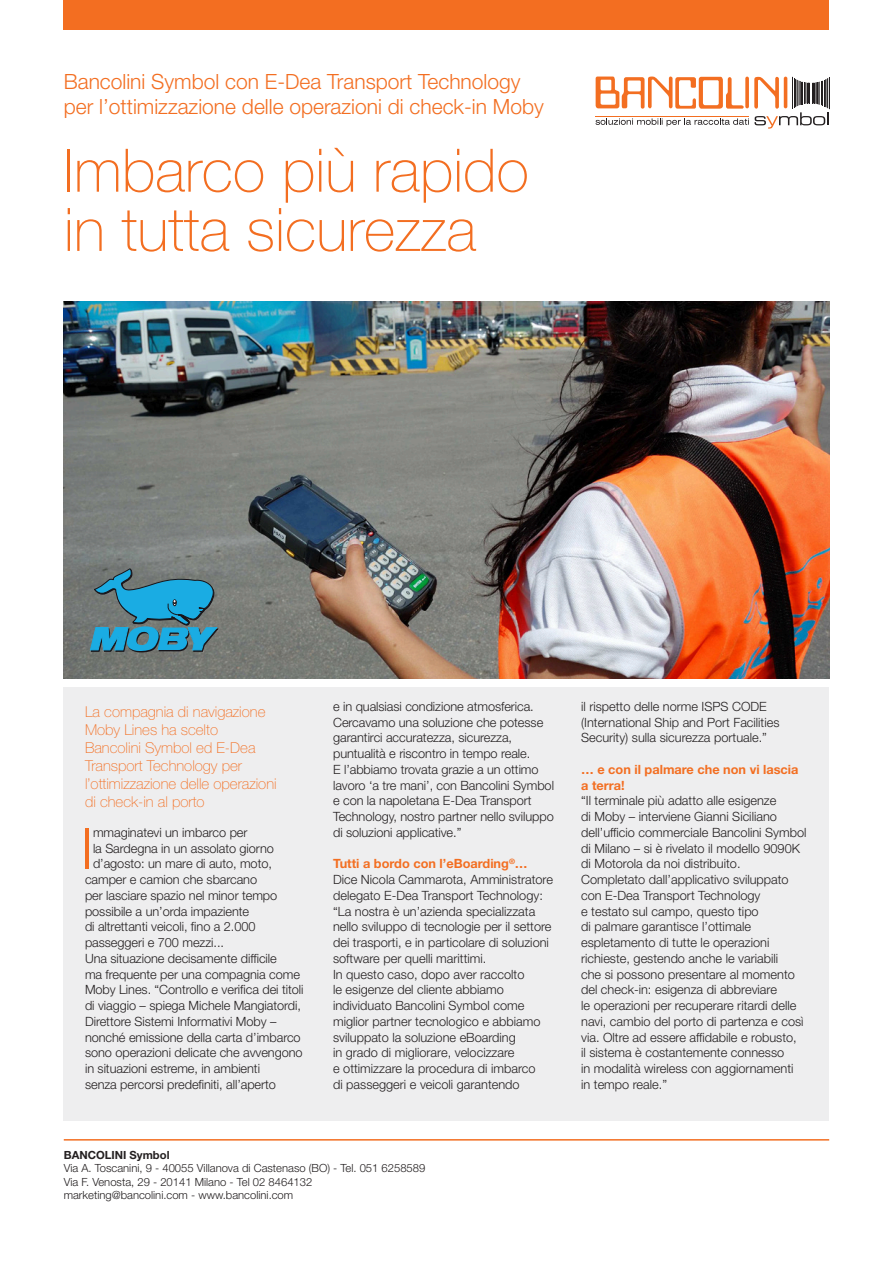
<style>
.page{position:relative;width:893px;height:1263px;background:#fff}
.page>*{position:absolute;margin:0;border:0;box-sizing:border-box;transform-origin:0 0}
.t1{font:100 60px/59.2px "Helvetica Neue LT Std";color:#f36e21}
.t2{font:300 56.85px "Helvetica Neue LT Std";color:#f36e21}
.t3{font:300 21px/25.2px "Helvetica Neue LT Std";color:#f36e21}
.t4{font:100 15px/18px "Helvetica Neue LT Std";color:#f36e21}
.t5{font:300 12.75px/15.8px "Helvetica Neue LT Std";color:#231f20}
.t6{font:700 12.75px/15.8px "Helvetica Neue LT Std";color:#f36e21}
.t7{font:300 11.25px/13.5px "Helvetica Neue LT Std";color:#231f20}
.t8{font:700 11.25px "Helvetica Neue LT Std";color:#231f20}
.s1{font-weight:700;color:#f36e21}
</style>
<div class="page">
<hr style="left:64px;top:1139px;width:765px;height:1px;background:#f36e21">
<div style="left:64px;top:687px;width:765px;height:433px;background:#eeeeef"></div>
<img style="left:64px;top:302px;width:765px;height:377px">
<svg style="left:90px;top:569px;width:128px;height:84px"></svg>
<hr style="left:829px;top:77px;width:1px;height:32px;background:#231f20">
<svg style="left:595px;top:77px;width:234px;height:52px"></svg>
<svg style="left:745px;top:77px;width:4px;height:31px"></svg>
<hr style="left:784px;top:77px;width:3px;height:31px;background:#f36e21;border-radius:2px">
<div style="left:64px;top:0;width:765px;height:30px;background:#f36e21"></div>
<h3 class="t3" style="left:64px;top:68px;width:481px">Bancolini Symbol con E-Dea Transport Technology per l’ottimizzazione delle operazioni di check-in Moby</h3>
<h1 class="t1" style="left:64px;top:141px;width:467px">Imbarco più rapido in tutta sicurezza</h1>
<p class="t4" style="left:85px;top:703px;width:193px">La compagnia di navigazione<br>Moby Lines ha scelto<br>Bancolini Symbol ed E-Dea<br>Transport Technology per l’ottimizzazione delle operazioni di check-in al porto</p>
<h2 class="t2" style="left:81px;top:813px;width:14px">I</h2>
<p class="t5" style="left:93px;top:824px;width:156px">mmaginatevi un imbarco per</p>
<p class="t5" style="left:93px;top:840px;width:183px">la Sardegna in un assolato giorno</p>
<p class="t5" style="left:93px;top:856px;width:180px">d’agosto: un mare di auto, moto,</p>
<p class="t5" style="left:85px;top:871px;width:174px">camper e camion che sbarcano</p>
<p class="t5" style="left:85px;top:887px;width:194px">per lasciare spazio nel minor tempo</p>
<p class="t5" style="left:85px;top:903px;width:166px">possibile a un’orda impaziente</p>
<p class="t5" style="left:85px;top:919px;width:172px">di altrettanti veicoli, fino a 2.000</p>
<p class="t5" style="left:85px;top:934px;width:141px">passeggeri e 700 mezzi...</p>
<p class="t5" style="left:85px;top:950px;width:193px">Una situazione decisamente difficile</p>
<p class="t5" style="left:85px;top:966px;width:216px">ma frequente per una compagnia come</p>
<p class="t5" style="left:85px;top:982px;width:220px">Moby Lines. “Controllo e verifica dei titoli</p>
<p class="t5" style="left:85px;top:997px;width:217px">di viaggio – spiega Michele Mangiatordi,</p>
<p class="t5" style="left:85px;top:1013px;width:193px">Direttore Sistemi Informativi Moby –</p>
<p class="t5" style="left:85px;top:1029px;width:217px">nonché emissione della carta d’imbarco</p>
<p class="t5" style="left:85px;top:1045px;width:219px">sono operazioni delicate che avvengono</p>
<p class="t5" style="left:85px;top:1060px;width:176px">in situazioni estreme, in ambienti</p>
<p class="t5" style="left:85px;top:1076px;width:192px">senza percorsi predefiniti, all’aperto</p>
<p class="t5" style="left:333px;top:698px;width:222px">e in qualsiasi condizione atmosferica.<br>Cercavamo una soluzione che potesse garantirci accuratezza, sicurezza, puntualità e riscontro in tempo reale.<br>E l’abbiamo trovata grazie a un ottimo lavoro ‘a tre mani’, con Bancolini Symbol e con la napoletana E-Dea Transport Technology, nostro partner nello sviluppo di soluzioni applicative.”</p>
<p class="t5" style="left:333px;top:856px;width:221px"><span class="s1">Tutti a bordo con l’eBoarding</span><sup>®</sup><span class="s1">… </span>Dice Nicola Cammarota, Amministratore delegato E-Dea Transport Technology: “La nostra è un’azienda specializzata nello sviluppo di tecnologie per il settore dei trasporti, e in particolare di soluzioni software per quelli marittimi.<br>In questo caso, dopo aver raccolto<br>le esigenze del cliente abbiamo individuato Bancolini Symbol come miglior partner tecnologico e abbiamo sviluppato la soluzione eBoarding<br>in grado di migliorare, velocizzare<br>e ottimizzare la procedura di imbarco<br>di passeggeri e veicoli garantendo</p>
<p class="t8" style="left:64px;top:1148px;width:107px">BANCOLINI Symbol</p>
<p class="t7" style="left:64px;top:1161px;width:363px">Via A. Toscanini, 9 - 40055 Villanova di Castenaso (BO) - Tel. 051 6258589<br>Via F. Venosta, 29 - 20141 Milano - Tel 02 8464132 marketing@bancolini.com - www.bancolini.com</p>
<p class="t5" style="left:581px;top:698px;width:200px">il rispetto delle norme ISPS CODE (International Ship and Port Facilities<br>Security) sulla sicurezza portuale.”</p>
<p class="t6" style="left:581px;top:761px;width:219px">… e con il palmare che non vi lascia a terra!</p>
<p class="t5" style="left:581px;top:793px;width:227px">“Il terminale più adatto alle esigenze<br>di Moby – interviene Gianni Siciliano dell’ufficio commerciale Bancolini Symbol di Milano – si è rivelato il modello 9090K di Motorola da noi distribuito.<br>Completato dall’applicativo sviluppato con E-Dea Transport Technology<br>e testato sul campo, questo tipo<br>di palmare garantisce l’ottimale espletamento di tutte le operazioni richieste, gestendo anche le variabili<br>che si possono presentare al momento del check-in: esigenza di abbreviare<br>le operazioni per recuperare ritardi delle navi, cambio del porto di partenza e così via. Oltre ad essere affidabile e robusto,<br>il sistema è costantemente connesso<br>in modalità wireless con aggiornamenti<br>in tempo reale.”</p>
</div>
